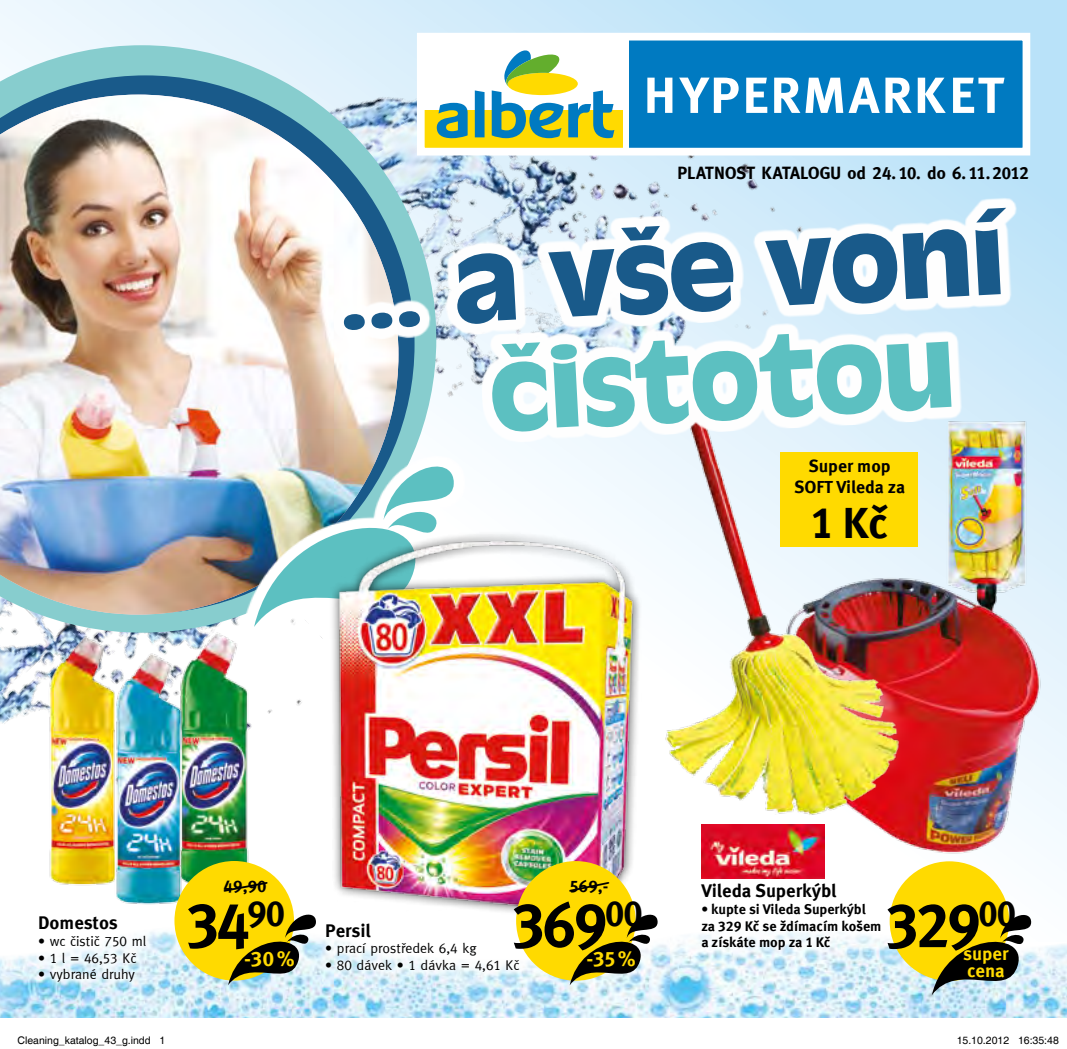
<style>
.page{position:relative;width:1067px;height:1049px;background:#fff}
.page>*{position:absolute;margin:0;border:0;box-sizing:border-box;transform-origin:0 0}
.t1{font:700 116.55px "Antique Oli TEE";color:#195a8a}
.t2{font:700 116.55px "Antique Oli TEE";color:#5cc0c1}
.t3{font:700 63.18px "Meta Pro";letter-spacing:-.05em;color:#000;scale:.96 1}
.t4{font:700 43.75px "Meta Pro";color:#000}
.t5{font:700 21.18px "Meta Pro";color:#ffda00}
.t6{font:700 18.38px "Meta Pro";letter-spacing:-.005em;color:#000}
.t7{font:700 18.38px/16.4px "Meta Pro";letter-spacing:-.005em;color:#ffda00}
.t8{font:17.5px "Meta CE Bold Line";letter-spacing:-.005em;color:#000}
.t9{font:700 17.5px/21px "Meta Pro";color:#000;text-align:center}
.t10{font:700 16.8px "Meta Pro";color:#000}
.t11{font:14px "Meta CE Normal Line";color:#000}
.t12{font:700 14px/16.6px "Meta Pro";letter-spacing:-.005em;color:#000}
.t13{font:10.5px "Helvetica";color:#000}
</style>
<div class="page">
<div style="left:0;top:0;width:1067px;height:941px;background:linear-gradient(to bottom,#b2dff8,#fdfdff)"></div>
<img style="left:25px;top:0;width:820px;height:527px">
<img style="left:0;top:632px;width:304px;height:294px">
<svg style="left:0;top:45px;width:436px;height:587px"></svg>
<svg style="left:0;top:75px;width:414px;height:375px;background:#80b2c6"></svg>
<svg style="left:413px;top:29px;width:621px;height:130px"></svg>
<img style="left:0;top:95px;width:398px;height:519px">
<svg style="left:329px;top:197px;width:693px;height:145px"></svg>
<img style="left:0;top:926px;width:1067px;height:91px">
<img style="left:926px;top:417px;width:123px;height:203px">
<img style="left:824px;top:577px;width:218px;height:278px">
<img style="left:649px;top:444px;width:265px;height:383px">
<svg style="left:479px;top:310px;width:484px;height:134px"></svg>
<svg style="left:244px;top:456px;width:220px;height:174px"></svg>
<img style="left:254px;top:450px;width:201px;height:187px">
<img style="left:166px;top:630px;width:92px;height:245px">
<img style="left:39px;top:630px;width:92px;height:261px">
<img style="left:107px;top:648px;width:88px;height:261px">
<img style="left:701px;top:824px;width:123px;height:49px">
<img style="left:304px;top:527px;width:368px;height:396px">
<svg style="left:316px;top:913px;width:210px;height:65px"></svg>
<svg style="left:691px;top:873px;width:196px;height:82px"></svg>
<svg style="left:29px;top:906px;width:124px;height:83px"></svg>
<div style="left:516px;top:861px;width:119px;height:119px;background:#ffda00;border-radius:50%"></div>
<svg style="left:569px;top:907px;width:89px;height:82px"></svg>
<div style="left:174px;top:861px;width:120px;height:119px;background:#ffda00;border-radius:50%"></div>
<svg style="left:228px;top:907px;width:88px;height:82px"></svg>
<div style="left:889px;top:861px;width:120px;height:119px;background:#ffda00;border-radius:50%"></div>
<svg style="left:931px;top:908px;width:100px;height:92px"></svg>
<div style="left:780px;top:452px;width:138px;height:95px;background:#ffda00"></div>
<p class="t8" style="left:677px;top:162px;width:353px">PLATNOST KATALOGU OD 24.10. DO 6.11.2012</p>
<h1 class="t1" style="left:333px;top:225px;width:669px;rotate:-3deg">... a vše voní</h1>
<h1 class="t2" style="left:485px;top:327px;width:468px;rotate:-3deg">čistotou</h1>
<p class="t9" style="left:794px;top:454px;width:113px">Super mop<br>SOFT Vileda za</p>
<h3 class="t4" style="left:811px;top:488px;width:78px">1 Kč</h3>
<h3 class="t6" style="left:38px;top:908px;width:81px">Domestos</h3>
<p class="t11" style="left:38px;top:933px;width:110px">• wc čistič 750 ml</p>
<p class="t11" style="left:38px;top:949px;width:100px">• 1 l = 46,53 Kč</p>
<p class="t11" style="left:38px;top:966px;width:99px">• vybrané druhy</p>
<p class="t10" style="left:224px;top:872px;width:92px">49,90/</p>
<p class="t10" style="left:570px;top:872px;width:83px">569,-/</p>
<h2 class="t3" style="left:186px;top:875px;width:105px">34<sup>90</sup></h2>
<h3 class="t5" style="left:244px;top:941px;width:52px">-30%</h3>
<h2 class="t3" style="left:512px;top:875px;width:138px">369<sup>00</sup></h2>
<h3 class="t6" style="left:325px;top:916px;width:47px">Persil</h3>
<p class="t11" style="left:325px;top:940px;width:153px">• prací prostředek 6,4 kg</p>
<p class="t11" style="left:325px;top:957px;width:196px">• 80 dávek • 1 dávka = 4,61 Kč</p>
<h3 class="t5" style="left:586px;top:941px;width:51px">-35%</h3>
<h3 class="t6" style="left:701px;top:876px;width:137px">Vileda Superkýbl</h3>
<p class="t12" style="left:701px;top:899px;width:182px">• kupte si Vileda Superkýbl za 329 Kč se ždímacím košem a získáte mop za 1 Kč</p>
<h2 class="t3" style="left:886px;top:875px;width:137px">329<sup>00</sup></h2>
<h3 class="t7" style="left:963px;top:944px;width:47px">super cena</h3>
<p class="t13" style="left:18px;top:1033px;width:149px">Cleaning_katalog_43_g.indd 1</p>
<p class="t13" style="left:956px;top:1033px;width:104px">15.10.2012 16:35:48</p>
</div>
